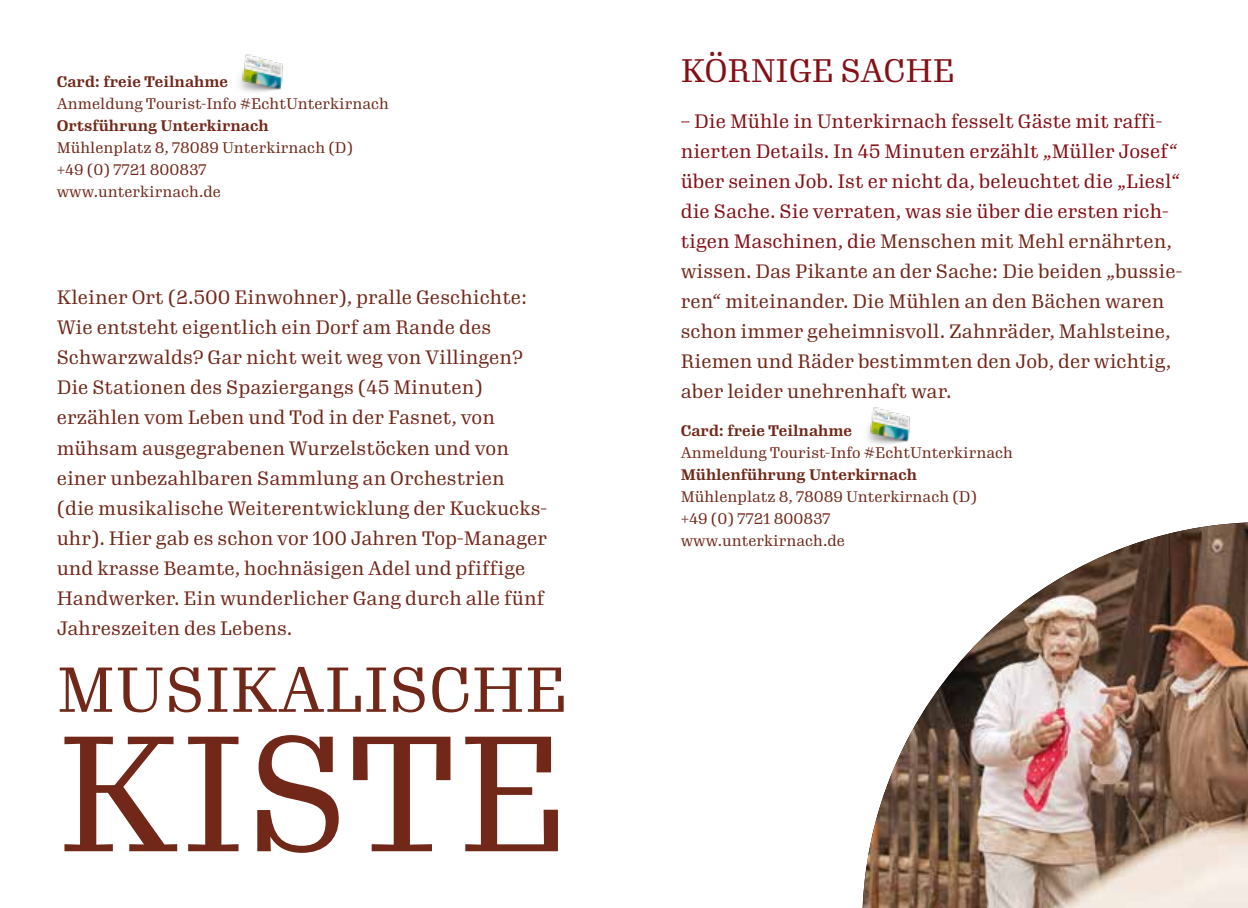
<style>
.page{position:relative;width:1248px;height:908px;background:#fff}
.page>*{position:absolute;margin:0;border:0;box-sizing:border-box;transform-origin:0 0}
.t1{font:160.8px "Gimlet Text Narrow";color:#712819}
.t2{font:62.2px "Gimlet Text Narrow";color:#712819}
.t3{font:32px "Gimlet Text Narrow";color:#840f15}
.t4{font:19px/30px "Gimlet Text Narrow";color:#712819}
.t5{font:15px/22px "Gimlet Text Narrow";color:#712819}
.t6{font:700 15px "Gimlet Text Narrow";color:#712819}
.s1{color:#840f15}
</style>
<div class="page">
<img style="left:239px;top:54px;width:44px;height:38px">
<img style="left:862px;top:522px;width:385px;height:385px">
<img style="left:867px;top:407px;width:43px;height:37px">
<p class="t6" style="left:57px;top:71px;width:173px">Card: freie Teilnahme</p>
<p class="t5" style="left:57px;top:92px;width:334px">Anmeldung Tourist-Info #EchtUnterkirnach</p>
<p class="t6" style="left:57px;top:115px;width:213px">Ortsführung Unterkirnach</p>
<p class="t5" style="left:57px;top:136px;width:298px">Mühlenplatz 8, 78089 Unterkirnach (D) +49 (0) 7721 800837 www.unterkirnach.de</p>
<p class="t4" style="left:57px;top:281px;width:492px">Kleiner Ort (2.500 Einwohner), pralle Geschichte:<br>Wie entsteht eigentlich ein Dorf am Rande des Schwarzwalds? Gar nicht weit weg von Villingen?<br>Die Stationen des Spaziergangs (45 Minuten) erzählen vom Leben und Tod in der Fasnet, von mühsam ausgegrabenen Wurzelstöcken und von einer unbezahlbaren Sammlung an Orchestrien (die musikalische Weiterentwicklung der Kuckucks&shy;uhr). Hier gab es schon vor 100 Jahren Top-Manager und krasse Beamte, hochnäsigen Adel und pfiffige Handwerker. Ein wunderlicher Gang durch alle fünf Jahreszeiten des Lebens.</p>
<h2 class="t2" style="left:57px;top:646px;width:512px">MUSIKALISCHE</h2>
<h1 class="t1" style="left:57px;top:681px;width:512px">KISTE</h1>
<h3 class="t3" style="left:680px;top:48px;width:275px">KÖRNIGE SACHE</h3>
<p class="t4" style="left:680px;top:105px;width:503px"><span class="s1">– Die Mühle in Unterkirnach fesselt Gäste mit raffi&shy;nierten Details. In 45 Minuten erzählt „Müller Josef“ über seinen Job. Ist er nicht da, beleuchtet die „Liesl“ die Sache. Sie verraten, was sie über die ersten rich&shy;tigen Maschinen, die</span> Menschen mit Mehl ernährten, wissen. Das Pikante an der Sache: Die beiden „bussie&shy;ren“ miteinander. Die Mühlen an den Bächen waren schon immer geheimnisvoll. Zahnräder, Mahlsteine, Riemen und Räder bestimmten den Job, der wichtig, aber leider unehrenhaft war.</p>
<p class="t6" style="left:680px;top:420px;width:173px">Card: freie Teilnahme</p>
<p class="t5" style="left:680px;top:441px;width:334px">Anmeldung Tourist-Info #EchtUnterkirnach</p>
<p class="t6" style="left:680px;top:464px;width:238px">Mühlenführung Unterkirnach</p>
<p class="t5" style="left:680px;top:485px;width:298px">Mühlenplatz 8, 78089 Unterkirnach (D) +49 (0) 7721 800837 www.unterkirnach.de</p>
</div>
